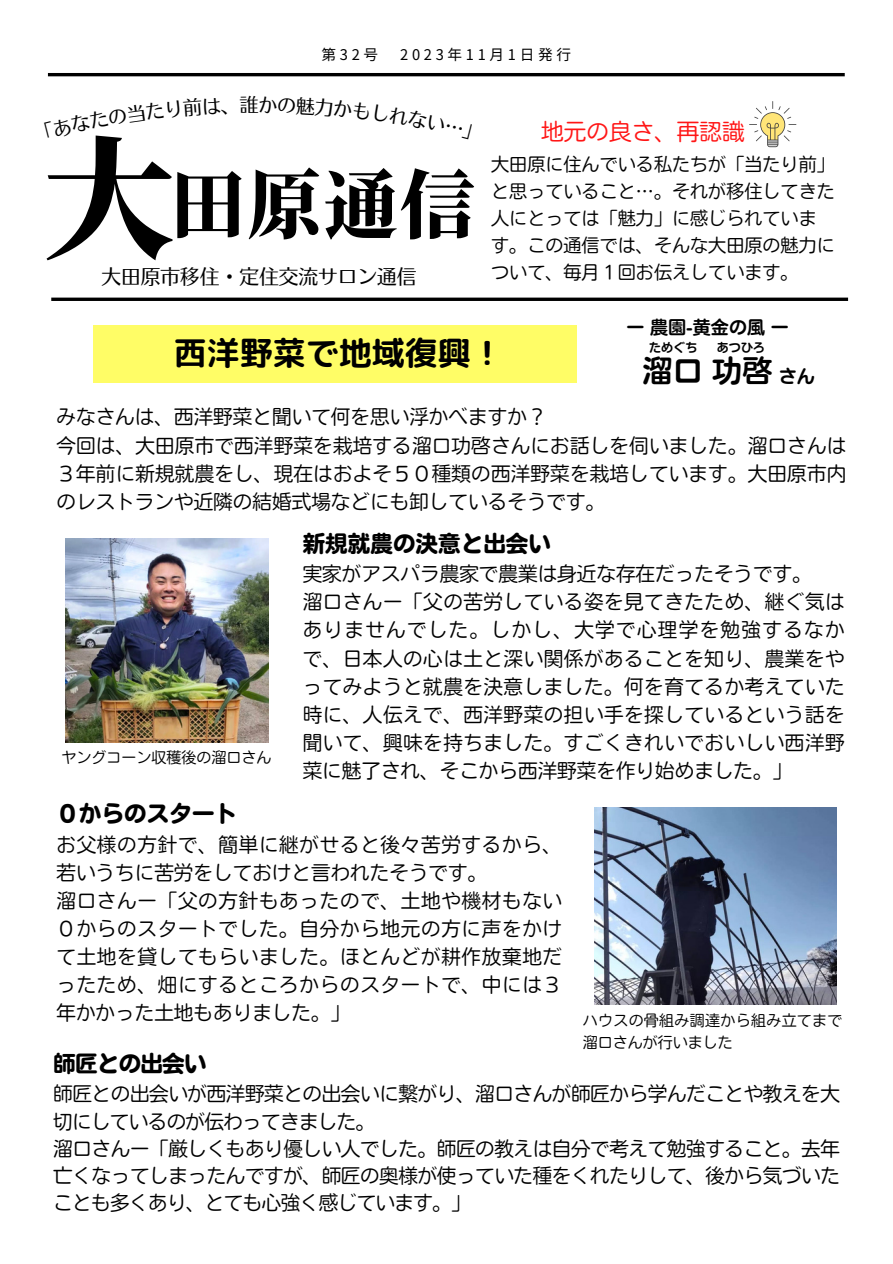
<style>
.page{position:relative;width:893px;height:1264px;background:#fff}
.page>*{position:absolute;margin:0;border:0;box-sizing:border-box;transform-origin:0 0}
.t1{font:800 131.85px "Source Han Serif JP";color:#000}
.t2{font:800 75px "Source Han Serif JP";color:#000}
.t3{font:33px "rounded mplus 1 p bold";color:#000}
.t4{font:30px "Nud Motoya Maru Std W5";color:#000}
.t5{font:22.5px "Nud Motoya Maru Std W6";letter-spacing:.005em;color:#000}
.t6{font:22.5px "Nud Motoya Maru Std W2 b";letter-spacing:.005em;color:#ff1616}
.t7{font:22.5px "Nud Motoya Maru Std W6";letter-spacing:-.03em;color:#000}
.t8{font:19.65px "Nud Motoya Aporo Std W3";letter-spacing:.005em;color:#000}
.t9{font:19.5px/28px "Nud Motoya Maru Std W2 b";letter-spacing:.005em;color:#000;text-align:justify}
.t10{font:19.5px/28px "Nud Motoya Maru Std W2 b";letter-spacing:-.015em;color:#000}
.t11{font:18px/27px "Nud Motoya Maru Std W2 b";letter-spacing:.005em;color:#000}
.t12{font:18px "Nud Motoya Maru Std W5";letter-spacing:.005em;color:#000}
.t13{font:14.85px/21.3px "Nud Motoya Maru Std W2 b";letter-spacing:.025em;color:#000}
.t14{font:14.85px "Nud Motoya Maru Std W2 b";letter-spacing:.005em;color:#000}
.t15{font:14.7px "irohakaku C";letter-spacing:.25em;color:#000}
.t16{font:12px "Nud Motoya Maru Std W5";letter-spacing:.005em;color:#000}
</style>
<div class="page">
<hr style="left:48px;top:73px;width:796px;height:3px;background:#000">
<svg style="left:51px;top:297px;width:797px;height:4px;background:#272727"></svg>
<svg style="left:749px;top:101px;width:47px;height:46px"></svg>
<div style="left:93px;top:325px;width:484px;height:57px;background:#fffd66"></div>
<img style="left:65px;top:538px;width:204px;height:204px">
<img style="left:594px;top:807px;width:242px;height:197px">
<p class="t15" style="left:321px;top:44px;width:58px">第32号</p>
<p class="t15" style="left:400px;top:44px;width:172px">2023年11月1日発行</p>
<p class="t6" style="left:541px;top:120px;width:205px">地元の良さ、再認識</p>
<p class="t11" style="left:491px;top:151px;width:345px">大田原に住んでいる私たちが「当たり前」と思っていること…。それが移住してきた人にとっては「魅力」に感じられています。この通信では、そんな大田原の魅力について、毎月１回お伝えしています。</p>
<p class="t12" style="left:626px;top:318px;width:164px">ー農園-黄金の風ー</p>
<p class="t16" style="left:649px;top:341px;width:50px">ためぐち</p>
<p class="t16" style="left:716px;top:341px;width:50px">あつひろ</p>
<p class="t4" style="left:642px;top:355px;width:131px">溜口功啓</p>
<p class="t12" style="left:778px;top:367px;width:38px">さん</p>
<p class="t1" style="left:43px;top:96px;width:127px">大</p>
<p class="t2" style="left:170px;top:146px;width:306px">田原通信</p>
<p class="t8" style="left:101px;top:266px;width:316px">大田原市移住・定住交流サロン通信</p>
<p class="t3" style="left:174px;top:330px;width:331px">西洋野菜で地域復興！</p>
<p class="t9" style="left:56px;top:403px;width:491px">みなさんは、西洋野菜と聞いて何を思い浮かべますか？</p>
<p class="t9" style="left:56px;top:431px;width:791px">今回は、大田原市で西洋野菜を栽培する溜口功啓さんにお話しを伺いました。溜口さんは３年前に新規就農をし、現在はおよそ５０種類の西洋野菜を栽培しています。大田原市内のレストランや近隣の結婚式場などにも卸しているそうです。</p>
<p class="t14" style="left:61px;top:749px;width:211px">ヤングコーン収穫後の溜口さん</p>
<p class="t5" style="left:302px;top:532px;width:250px">新規就農の決意と出会い</p>
<p class="t9" style="left:302px;top:559px;width:510px">実家がアスパラ農家で農業は身近な存在だったそうです。</p>
<p class="t9" style="left:302px;top:588px;width:543px">溜口さんー「父の苦労している姿を見てきたため、継ぐ気はありませんでした。しかし、大学で心理学を勉強するなかで、日本人の心は土と深い関係があることを知り、農業をやってみようと就農を決意しました。何を育てるか考えていた時に、人伝えで、西洋野菜の担い手を探しているという話を聞いて、興味を持ちました。すごくきれいでおいしい西洋野菜に魅了され、そこから西洋野菜を作り始めました。」</p>
<p class="t5" style="left:56px;top:802px;width:182px">０からのスタート</p>
<p class="t9" style="left:56px;top:830px;width:507px">お父様の方針で、簡単に継がせると後々苦労するから、若いうちに苦労をしておけと言われたそうです。</p>
<p class="t9" style="left:56px;top:886px;width:507px">溜口さんー「父の方針もあったので、土地や機材もない０からのスタートでした。自分から地元の方に声をかけて土地を貸してもらいました。ほとんどが耕作放棄地だったため、畑にするところからのスタートで、中には３年かかった土地もありました。」</p>
<p class="t13" style="left:582px;top:1010px;width:261px">ハウスの骨組み調達から組み立てまで溜口さんが行いました</p>
<p class="t7" style="left:53px;top:1051px;width:155px">師匠との出会い</p>
<p class="t10" style="left:53px;top:1079px;width:787px">師匠との出会いが西洋野菜との出会いに繋がり、溜口さんが師匠から学んだことや教えを大切にしているのが伝わってきました。</p>
<p class="t9" style="left:53px;top:1135px;width:788px;line-height:27px">溜口さんー「厳しくもあり優しい人でした。師匠の教えは自分で考えて勉強すること。去年亡くなってしまったんですが、師匠の奥様が使っていた種をくれたりして、後から気づいたことも多くあり、とても心強く感じています。」</p>
</div>
